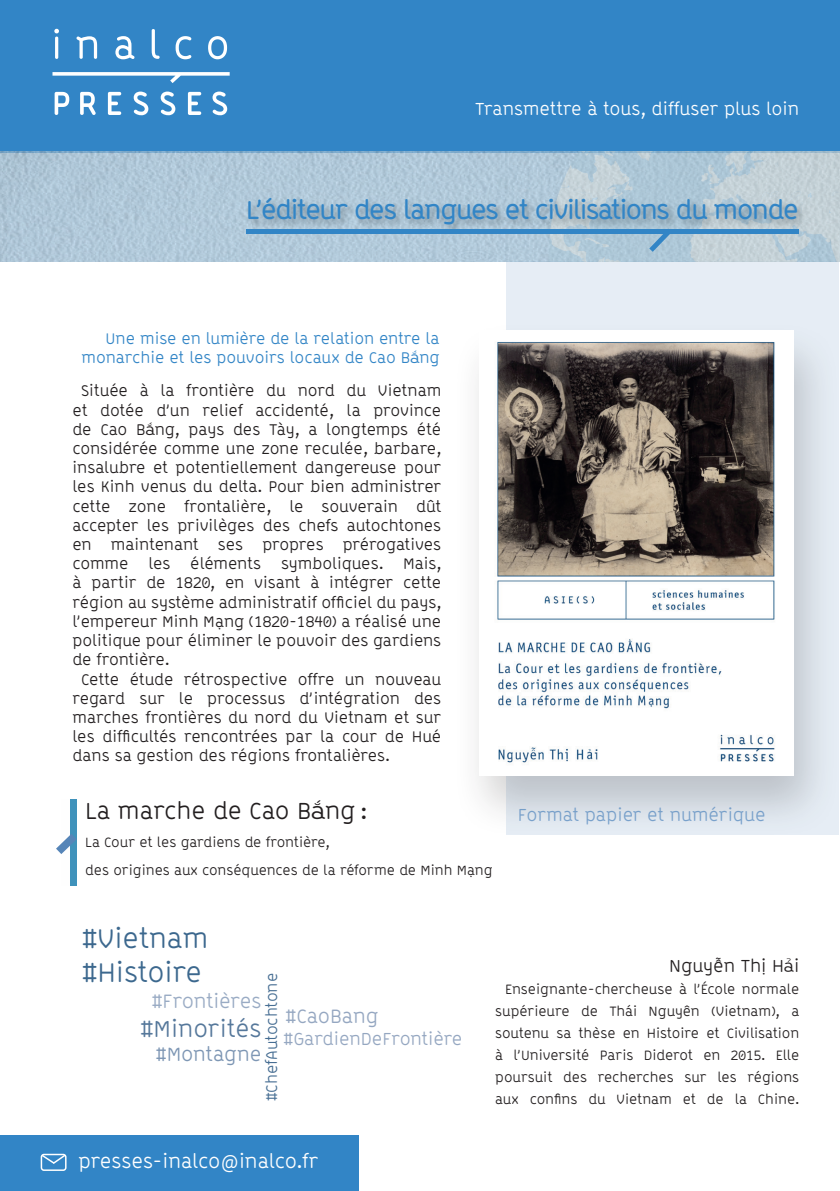
<style>
.page{position:relative;width:840px;height:1191px;background:#fff}
.page>*{position:absolute;margin:0;border:0;box-sizing:border-box;transform-origin:0 0}
.t1{font:28px/33.6px "ABB Line";color:#3c688e}
.t2{font:700 26px "ABB Line";letter-spacing:-.04em;color:#3285c6}
.t3{font:24px "Inalco enrichie";letter-spacing:-.005em;color:#231f20}
.t4{font:24px "ABB Line";color:#56789b}
.t5{font:20px "ABB Line";color:#fff}
.t6{font:20px "ABB Line";letter-spacing:-.015em;color:#99abc4}
.t7{font:20px "ABB Line";color:#7d96b4}
.t8{font:20px "ABB Line";color:#95a7c1}
.t9{font:18px "ABB Line";color:#fff}
.t10{font:18px "ABB Line";color:#4f85bd}
.t11{font:18px "ABB Line";letter-spacing:-.005em;color:#95a7c1}
.t12{font:18px "Inalco enrichie";color:#231f20}
.t13{font:16px "Inalco enrichie";letter-spacing:-.005em;color:#231f20}
.t14{font:16px/19.2px "Inalco enrichie";color:#3285c6;text-align:right}
.t15{font:16px "ABB Line";letter-spacing:-.01em;color:#476e93}
.t16{font:14px/22px "Inalco enrichie";color:#231f20;text-align:justify}
</style>
<div class="page">
<div style="left:506px;top:261px;width:332px;height:574px;background:#e6edf5"></div>
<div style="left:0;top:0;width:839px;height:152px;background:#3285c6"></div>
<svg style="left:54px;top:29px;width:5px;height:30px"></svg>
<svg style="left:76px;top:36px;width:21px;height:23px"></svg>
<svg style="left:115px;top:36px;width:19px;height:23px"></svg>
<svg style="left:152px;top:29px;width:7px;height:30px"></svg>
<svg style="left:175px;top:36px;width:16px;height:23px"></svg>
<svg style="left:208px;top:36px;width:19px;height:23px"></svg>
<svg style="left:55px;top:92px;width:14px;height:23px"></svg>
<svg style="left:80px;top:92px;width:16px;height:23px"></svg>
<svg style="left:108px;top:92px;width:13px;height:23px"></svg>
<svg style="left:134px;top:92px;width:14px;height:23px"></svg>
<svg style="left:161px;top:92px;width:14px;height:23px"></svg>
<svg style="left:188px;top:92px;width:13px;height:23px"></svg>
<svg style="left:212px;top:92px;width:15px;height:23px"></svg>
<svg style="left:52px;top:72px;width:177px;height:11px"></svg>
<div style="left:0;top:152px;width:839px;height:109px;background:#b1c9d9"></div>
<div style="left:246px;top:196px;width:560px;height:39px;background:#818586;opacity:.38"></div>
<hr style="left:246px;top:229px;width:552px;height:4px;background:#3285c6">
<svg style="left:548px;top:152px;width:291px;height:109px"></svg>
<div style="left:0;top:1135px;width:358px;height:56px;background:#3285c6"></div>
<div style="left:451px;top:320px;width:388px;height:519px;background:#231f20;opacity:.21"></div>
<img style="left:479px;top:331px;width:314px;height:444px">
<svg style="left:70px;top:799px;width:7px;height:86px"></svg>
<svg style="left:56px;top:833px;width:21px;height:21px"></svg>
<div style="left:41px;top:1153px;width:25px;height:17px;border:1px solid #fff;border-radius:3px"></div>
<svg style="left:40px;top:1153px;width:27px;height:12px"></svg>
<p class="t9" style="left:475px;top:98px;width:325px">Transmettre à tous, diffuser plus loin</p>
<h2 class="t2" style="left:246px;top:195px;width:553px">L’éditeur des langues et civilisations du monde</h2>
<p class="t14" style="left:81px;top:329px;width:359px">Une mise en lumière de la relation entre la monarchie et les pouvoirs locaux de Cao Bằng</p>
<p class="t13" style="left:81px;top:382px;width:361px">Située à la frontière du nord du Vietnam</p>
<p class="t13" style="left:72px;top:401px;width:370px">et dotée d’un relief accidenté, la province</p>
<p class="t13" style="left:72px;top:420px;width:370px">de Cao Bằng, pays des Tày, a longtemps été</p>
<p class="t13" style="left:72px;top:439px;width:370px">considérée comme une zone reculée, barbare,</p>
<p class="t13" style="left:72px;top:458px;width:370px">insalubre et potentiellement dangereuse pour</p>
<p class="t13" style="left:72px;top:478px;width:370px">les Kinh venus du delta. Pour bien administrer</p>
<p class="t13" style="left:72px;top:497px;width:370px">cette zone frontalière, le souverain dût</p>
<p class="t13" style="left:72px;top:516px;width:370px">accepter les privilèges des chefs autochtones</p>
<p class="t13" style="left:72px;top:535px;width:370px">en maintenant ses propres prérogatives</p>
<p class="t13" style="left:72px;top:554px;width:370px">comme les éléments symboliques. Mais,</p>
<p class="t13" style="left:72px;top:574px;width:370px">à partir de 1820, en visant à intégrer cette</p>
<p class="t13" style="left:72px;top:593px;width:370px">région au système administratif officiel du pays,</p>
<p class="t13" style="left:72px;top:612px;width:370px">l’empereur Minh Mạng (1820-1840) a réalisé une</p>
<p class="t13" style="left:72px;top:631px;width:370px">politique pour éliminer le pouvoir des gardiens</p>
<p class="t13" style="left:72px;top:650px;width:98px">de frontière.</p>
<p class="t13" style="left:81px;top:670px;width:361px">Cette étude rétrospective offre un nouveau</p>
<p class="t13" style="left:72px;top:689px;width:370px">regard sur le processus d’intégration des</p>
<p class="t13" style="left:72px;top:708px;width:370px">marches frontières du nord du Vietnam et sur</p>
<p class="t13" style="left:72px;top:727px;width:370px">les difficultés rencontrées par la cour de Hué</p>
<p class="t13" style="left:72px;top:746px;width:318px">dans sa gestion des régions frontalières.</p>
<h3 class="t3" style="left:85px;top:796px;width:283px">La marche de Cao Bằng :</h3>
<p class="t16" style="left:85px;top:828px;width:408px;line-height:28px">La Cour et les gardiens de frontière,<br>des origines aux conséquences de la réforme de Minh Mạng</p>
<p class="t10" style="left:517px;top:804px;width:249px">Format papier et numérique</p>
<h1 class="t1" style="left:82px;top:922px;width:127px">#Vietnam #Histoire</h1>
<p class="t15" style="left:262px;top:1101px;width:130px;rotate:-90deg">#ChefAutochtone</p>
<p class="t6" style="left:152px;top:989px;width:111px">#Frontières</p>
<h3 class="t4" style="left:140px;top:1014px;width:122px">#Minorités</h3>
<p class="t7" style="left:156px;top:1042px;width:107px">#Montagne</p>
<p class="t8" style="left:285px;top:1004px;width:95px">#CaoBang</p>
<p class="t11" style="left:283px;top:1028px;width:180px">#GardienDeFrontière</p>
<p class="t5" style="left:78px;top:1149px;width:241px">presses-inalco@inalco.fr</p>
<p class="t12" style="left:668px;top:955px;width:131px">Nguyễn Thị Hải</p>
<p class="t16" style="left:495px;top:977px;width:305px;text-indent:10px">Enseignante-chercheuse à l’École normale supérieure de Thái Nguyên (Vietnam), a soutenu sa thèse en Histoire et Civilisation à l’Université Paris Diderot en 2015. Elle poursuit des recherches sur les régions aux confins du Vietnam et de la Chine.</p>
</div>
